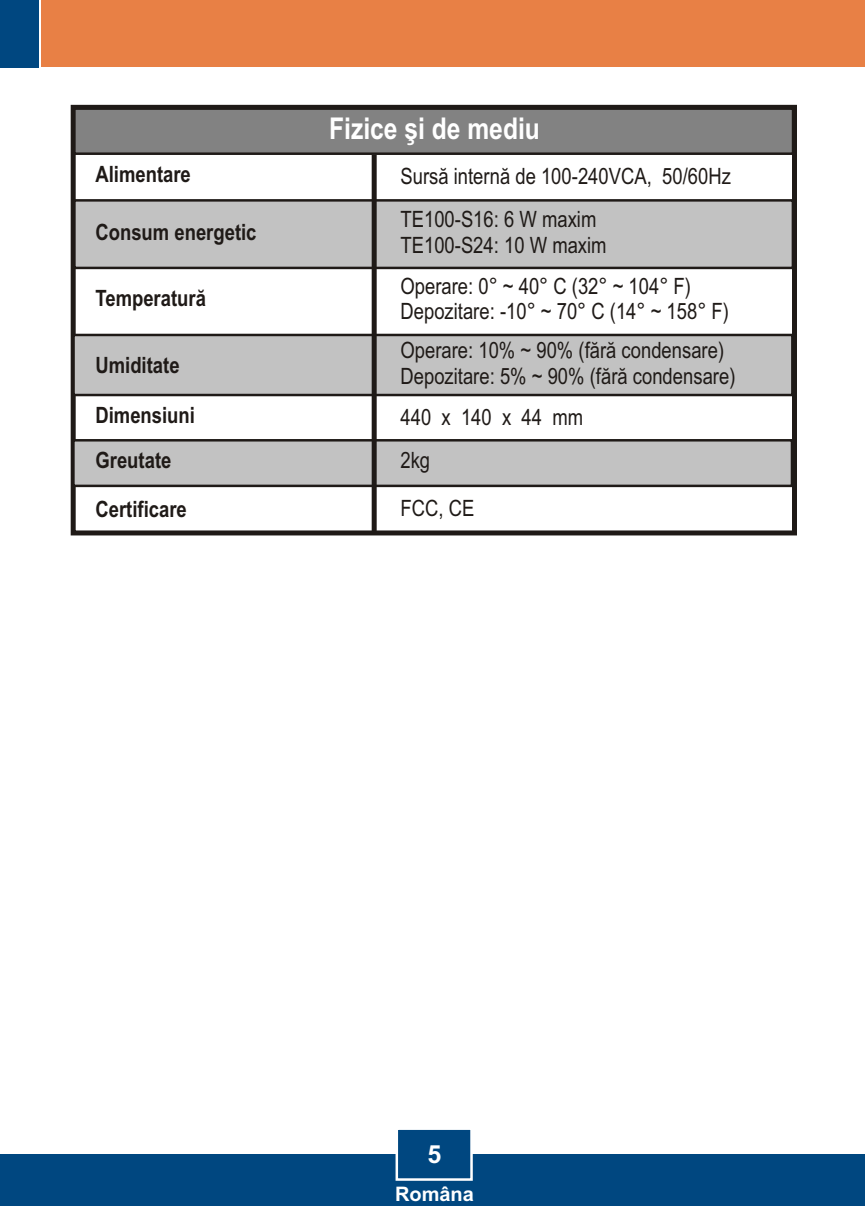
<style>
.page{position:relative;width:865px;height:1206px;background:#fff}
.page>*{position:absolute;margin:0;border:0;box-sizing:border-box;transform-origin:0 0}
.t1{font:700 30px "Arial Narrow";color:#fff}
.t2{font:700 25px "Arial";color:#fff}
.t3{font:22.5px/25.5px "Arial Narrow";color:#1f1a17}
.t4{font:700 22.5px "Arial Narrow";color:#1f1a17}
.t5{font:700 20px "Arial";color:#fff}
</style>
<div class="page">
<div style="left:0;top:1154px;width:865px;height:52px;background:#004780"></div>
<div style="left:41px;top:0;width:824px;height:67px;background:#e88045"></div>
<div style="left:0;top:0;width:38px;height:67px;background:#004780"></div>
<svg style="left:395px;top:1129px;width:78px;height:52px"></svg>
<svg style="left:70px;top:104px;width:727px;height:432px"></svg>
<svg style="left:71px;top:438px;width:723px;height:50px;background:#b2b1b1"></svg>
<svg style="left:72px;top:198px;width:723px;height:72px;background:#b6b6b6"></svg>
<svg style="left:72px;top:106px;width:723px;height:50px;background:#767675"></svg>
<svg style="left:71px;top:332px;width:723px;height:65px;background:#b6b5b5"></svg>
<div style="left:372px;top:155px;width:5px;height:378px;background:#1f1a17"></div>
<h1 class="t1" style="left:329px;top:117px;width:212px">Fizice ºi de mediu</h1>
<p class="t4" style="left:95px;top:166px;width:97px">Alimentare</p>
<p class="t3" style="left:400px;top:166px;width:332px">Sursã internã de 100-240VCA, 50/60Hz</p>
<p class="t4" style="left:95px;top:224px;width:162px">Consum energetic</p>
<p class="t3" style="left:400px;top:209px;width:208px">TE100-S16: 6 W maxim<br>TE100-S24: 10 W maxim</p>
<p class="t4" style="left:95px;top:290px;width:112px">Temperaturã</p>
<p class="t4" style="left:95px;top:357px;width:86px">Umiditate</p>
<p class="t3" style="left:400px;top:275px;width:330px">Operare: 0° ~ 40° C (32° ~ 104° F)<br>Depozitare: -10° ~ 70° C (14° ~ 158° F)</p>
<p class="t3" style="left:400px;top:339px;width:336px">Operare: 10% ~ 90% (fãrã condensare)<br>Depozitare: 5% ~ 90% (fãrã condensare)</p>
<p class="t4" style="left:95px;top:407px;width:101px">Dimensiuni</p>
<p class="t3" style="left:400px;top:407px;width:184px">440 x 140 x 44 mm</p>
<p class="t4" style="left:95px;top:452px;width:77px">Greutate</p>
<p class="t3" style="left:400px;top:450px;width:31px">2kg</p>
<p class="t4" style="left:95px;top:501px;width:93px">Certificare</p>
<p class="t3" style="left:400px;top:497px;width:75px">FCC, CE</p>
<p class="t2" style="left:427px;top:1144px;width:15px">5</p>
<p class="t5" style="left:395px;top:1186px;width:80px">Româna</p>
</div>
